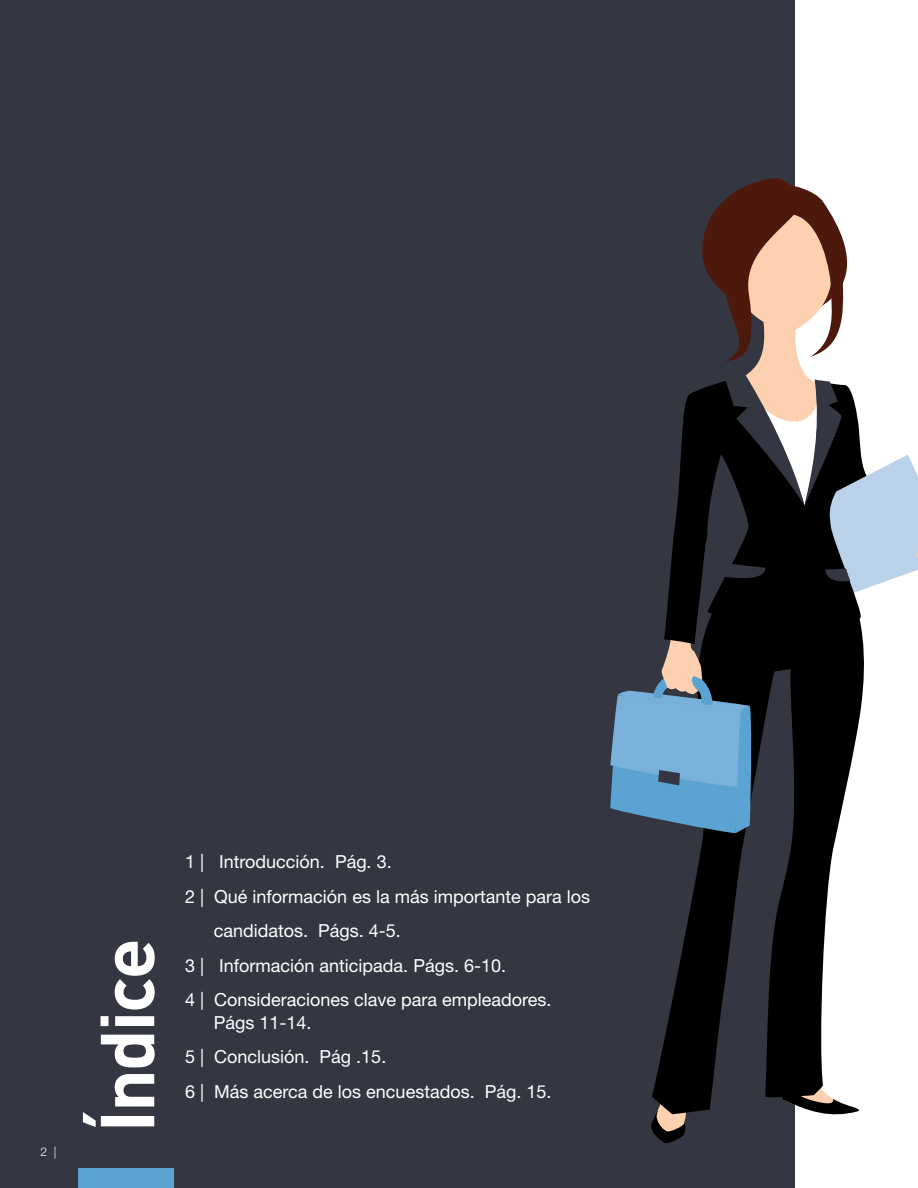
<style>
.page{position:relative;width:918px;height:1188px;background:#fff}
.page>*{position:absolute;margin:0;border:0;box-sizing:border-box;transform-origin:0 0}
.t1{font:75px "DIN Bold";letter-spacing:-.03em;color:#fff}
.t2{font:18px/34.5px "Helvetica Neue LT Std";color:#fff}
.t3{font:300 12px "Helvetica Neue LT Std";color:#fff}
</style>
<div class="page">
<div style="left:0;top:0;width:795px;height:1188px;background:#343741"></div>
<div style="left:78px;top:1169px;width:96px;height:19px;background:#5aa3d2"></div>
<svg style="left:651px;top:1114px;width:35px;height:29px"></svg>
<svg style="left:652px;top:643px;width:212px;height:471px;fill:#000"></svg>
<svg style="left:610px;top:643px;width:142px;height:191px"></svg>
<svg style="left:664px;top:389px;width:199px;height:255px;fill:#000"></svg>
<svg style="left:701px;top:178px;width:217px;height:426px"></svg>
<p class="t3" style="left:41px;top:1144px;width:18px">2 |</p>
<h1 class="t1" style="left:78px;top:1133px;width:196px;rotate:-90deg">Índice</h1>
<p class="t2" style="left:185px;top:844px;width:208px">1 | Introducción. Pág. 3.</p>
<p class="t2" style="left:185px;top:879px;width:406px">2 | Qué información es la más importante para los</p>
<p class="t2" style="left:214px;top:913px;width:189px">candidatos. Págs. 4-5.</p>
<p class="t2" style="left:185px;top:948px;width:322px">3 | Información anticipada. Págs. 6-10.</p>
<p class="t2" style="left:185px;top:982px;width:368px">4 | Consideraciones clave para empleadores.</p>
<p class="t2" style="left:185px;top:1005px;width:368px;text-indent:28px">Págs 11-14.<br>5 | Conclusión. Pág .15.<br>6 | Más acerca de los encuestados. Pág. 15.</p>
</div>
